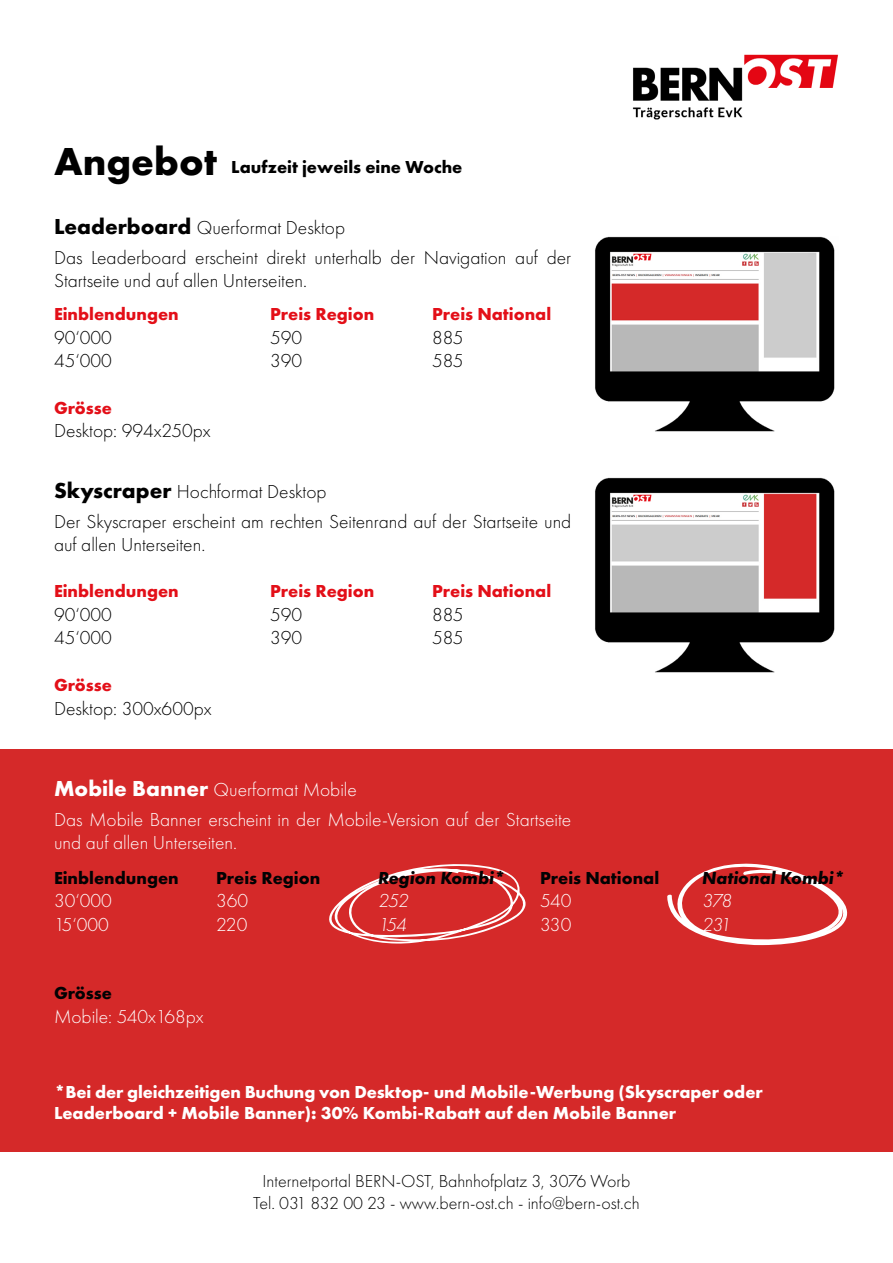
<style>
.page{position:relative;width:893px;height:1263px;background:#fff}
.page>*{position:absolute;margin:0;border:0;box-sizing:border-box;transform-origin:0 0}
.t1{font:700 40.5px "Futura PT";color:#000}
.t2{font:300 19.5px/30px "Futura PT";color:#000}
.t3{font:300 19.5px/30px "Futura PT";color:#fff}
.t4{font:italic 300 19.5px "Futura PT";letter-spacing:-.05em;color:#fff}
.t5{font:700 18px/21.6px "Futura PT";color:#fff}
.t6{font:300 18px/21.6px "Futura PT";color:#000;text-align:center}
.t7{font:700 18px "Futura PT";color:#e30f18}
.t8{font:700 18px "Futura PT";color:#020203}
.t9{font:italic 700 18px "Futura PT";color:#020203}
.t10{font:700 18px "Futura PT";color:#000}
.s1{font-weight:700;font-size:22.5px}
</style>
<div class="page">
<img style="left:632px;top:54px;width:206px;height:66px">
<div style="left:0;top:749px;width:893px;height:403px;background:#d52929"></div>
<img style="left:595px;top:237px;width:240px;height:195px">
<img style="left:595px;top:477px;width:240px;height:195px">
<svg style="left:329px;top:864px;width:197px;height:80px"></svg>
<svg style="left:667px;top:863px;width:181px;height:82px"></svg>
<h1 class="t1" style="left:54px;top:135px;width:165px">Angebot</h1>
<p class="t2" style="left:54px;top:212px;width:519px"><span class="s1">Leaderboard</span> Querformat Desktop<br>Das Leaderboard erscheint direkt unterhalb der Navigation auf der</p>
<p class="t2" style="left:54px;top:266px;width:255px">Startseite und auf allen Unterseiten.</p>
<p class="t10" style="left:231px;top:155px;width:232px">Laufzeit jeweils eine Woche</p>
<p class="t7" style="left:54px;top:303px;width:126px">Einblendungen</p>
<p class="t7" style="left:270px;top:303px;width:106px">Preis Region</p>
<p class="t7" style="left:432px;top:303px;width:121px">Preis National</p>
<p class="t2" style="left:54px;top:323px;width:59px">90‘000</p>
<p class="t2" style="left:270px;top:323px;width:34px">590</p>
<p class="t2" style="left:432px;top:323px;width:33px">885</p>
<p class="t2" style="left:54px;top:346px;width:59px">45‘000</p>
<p class="t2" style="left:270px;top:346px;width:34px">390</p>
<p class="t2" style="left:432px;top:346px;width:33px">585</p>
<p class="t7" style="left:54px;top:396px;width:60px">Grösse</p>
<p class="t2" style="left:54px;top:416px;width:158px">Desktop: 994x250px</p>
<p class="t2" style="left:54px;top:476px;width:519px"><span class="s1">Skyscraper</span> Hochformat Desktop<br>Der Skyscraper erscheint am rechten Seitenrand auf der Startseite und</p>
<p class="t2" style="left:54px;top:530px;width:153px">auf allen Unterseiten.</p>
<p class="t7" style="left:54px;top:580px;width:126px">Einblendungen</p>
<p class="t7" style="left:270px;top:580px;width:106px">Preis Region</p>
<p class="t7" style="left:432px;top:580px;width:121px">Preis National</p>
<p class="t2" style="left:54px;top:599px;width:59px">90‘000</p>
<p class="t2" style="left:270px;top:599px;width:34px">590</p>
<p class="t2" style="left:432px;top:599px;width:33px">885</p>
<p class="t2" style="left:54px;top:623px;width:59px">45‘000</p>
<p class="t2" style="left:270px;top:623px;width:34px">390</p>
<p class="t2" style="left:432px;top:623px;width:33px">585</p>
<p class="t7" style="left:54px;top:673px;width:60px">Grösse</p>
<p class="t2" style="left:54px;top:693px;width:159px">Desktop: 300x600px</p>
<p class="t3" style="left:54px;top:775px;width:519px"><span class="s1">Mobile Banner</span> Querformat Mobile<br>Das Mobile Banner erscheint in der Mobile-Version auf der Startseite</p>
<p class="t3" style="left:54px;top:828px;width:185px">und auf allen Unterseiten.</p>
<p class="t8" style="left:54px;top:866px;width:126px">Einblendungen</p>
<p class="t8" style="left:216px;top:866px;width:106px">Preis Region</p>
<p class="t9" style="left:378px;top:867px;width:128px">Region Kombi*</p>
<p class="t8" style="left:540px;top:866px;width:121px">Preis National</p>
<p class="t9" style="left:702px;top:867px;width:144px">National Kombi*</p>
<p class="t3" style="left:54px;top:886px;width:59px">30‘000</p>
<p class="t3" style="left:216px;top:886px;width:34px">360</p>
<p class="t4" style="left:378px;top:890px;width:32px">252</p>
<p class="t3" style="left:540px;top:886px;width:33px">540</p>
<p class="t4" style="left:702px;top:890px;width:31px">378</p>
<p class="t3" style="left:54px;top:909px;width:56px">15‘000</p>
<p class="t3" style="left:216px;top:909px;width:33px">220</p>
<p class="t4" style="left:378px;top:913px;width:30px">154</p>
<p class="t3" style="left:540px;top:909px;width:33px">330</p>
<p class="t4" style="left:702px;top:913px;width:30px">231</p>
<p class="t8" style="left:54px;top:981px;width:60px">Grösse</p>
<p class="t3" style="left:54px;top:1001px;width:151px">Mobile: 540x168px</p>
<p class="t5" style="left:54px;top:1080px;width:710px">*Bei der gleichzeitigen Buchung von Desktop- und Mobile-Werbung (Skyscraper oder<br>Leaderboard + Mobile Banner): 30% Kombi-Rabatt auf den Mobile Banner</p>
<p class="t6" style="left:253px;top:1171px;width:388px">Internetportal BERN-OST, Bahnhofplatz 3, 3076 Worb<br>Tel. 031 832 00 23 - www.bern-ost.ch - info@bern-ost.ch</p>
</div>
